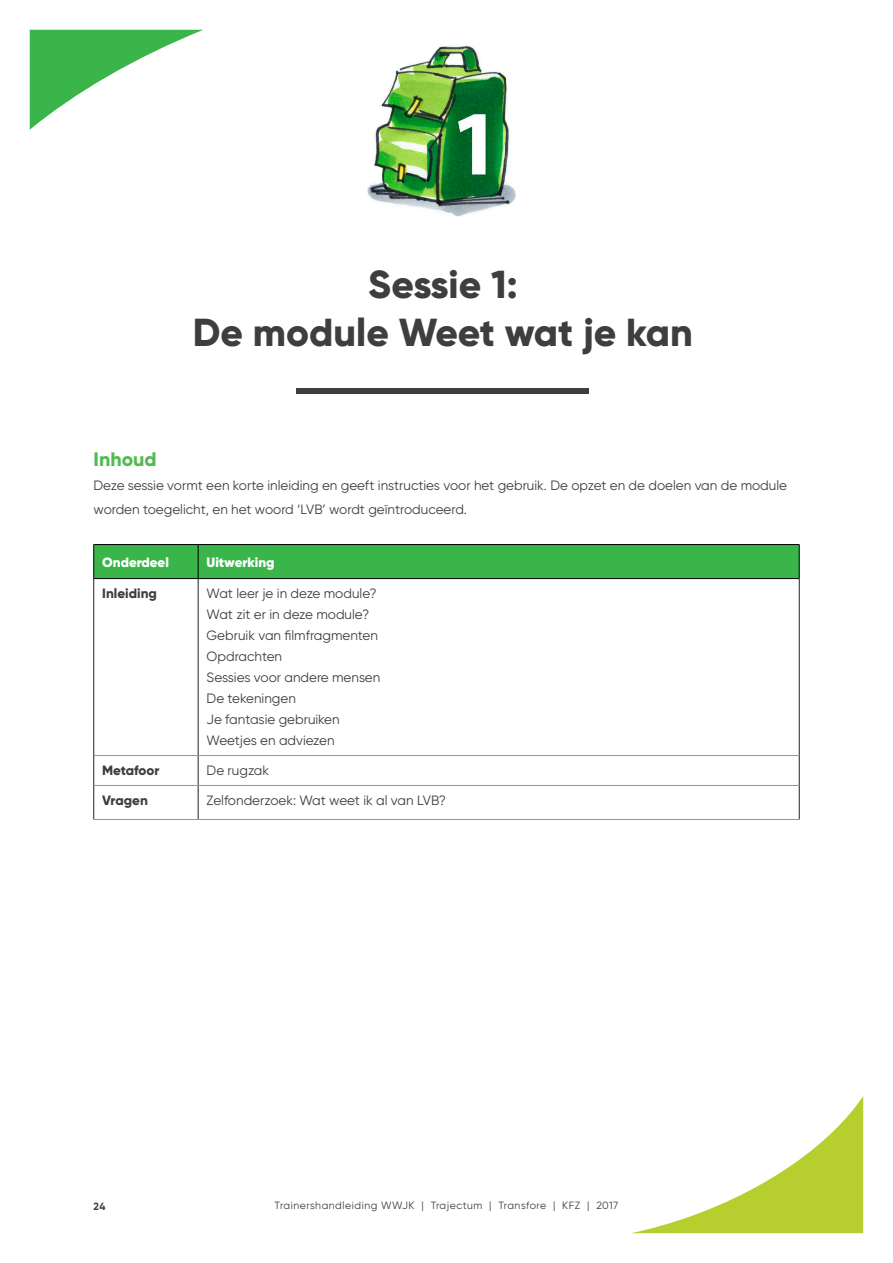
<style>
.page{position:relative;width:893px;height:1263px;background:#fff}
.page>*{position:absolute;margin:0;border:0;box-sizing:border-box;transform-origin:0 0}
.TITEL_-_pagina{font:800 39px "Gilroy";color:#3e3e3f}
.SUBKOP_-_groen{font:800 19.5px "Gilroy";color:#54ba56}
.BODYTEKST{font:13.5px/24px "Gilroy";color:#3e3e3f}
.t1{font:800 13.5px "Gilroy";color:#3e3e3f}
.t2{font:900 13.5px "Gilroy";color:#fff}
.t3{font:10.5px "Gilroy";letter-spacing:.05em;color:#3e3e3f}
.t4{font:700 10.5px "Gilroy";color:#3e3e3f}
</style>
<div class="page">
<svg style="left:30px;top:30px;width:173px;height:100px"></svg>
<svg style="left:632px;top:1096px;width:231px;height:137px"></svg>
<div style="left:94px;top:545px;width:705px;height:33px;background:#3ab54a"></div>
<svg style="left:94px;top:579px;width:705px;height:240px"></svg>
<hr style="left:799px;top:579px;width:1px;height:176px;background:#231f20">
<hr style="left:799px;top:755px;width:1px;height:30px;background:#231f20">
<hr style="left:799px;top:785px;width:1px;height:34px;background:#231f20">
<hr style="left:93px;top:579px;width:1px;height:176px;background:#231f20">
<hr style="left:198px;top:579px;width:1px;height:176px;background:#231f20">
<hr style="left:93px;top:755px;width:1px;height:30px;background:#231f20">
<svg style="left:198px;top:756px;width:1px;height:29px"></svg>
<hr style="left:93px;top:785px;width:1px;height:34px;background:#231f20">
<hr style="left:198px;top:786px;width:1px;height:33px;background:#231f20">
<hr style="left:94px;top:544px;width:104px;height:1px;background:#000">
<hr style="left:93px;top:545px;width:1px;height:33px;background:#000">
<hr style="left:198px;top:544px;width:601px;height:1px;background:#000">
<hr style="left:198px;top:545px;width:1px;height:33px;background:#000">
<hr style="left:799px;top:545px;width:1px;height:33px;background:#000">
<hr style="left:94px;top:578px;width:104px;height:1px;background:#000">
<hr style="left:198px;top:578px;width:601px;height:1px;background:#000">
<hr style="left:94px;top:755px;width:104px;height:1px;background:#939598">
<hr style="left:198px;top:755px;width:601px;height:1px;background:#939598">
<hr style="left:94px;top:785px;width:104px;height:1px;background:#939598">
<hr style="left:198px;top:785px;width:601px;height:1px;background:#939598">
<hr style="left:94px;top:819px;width:104px;height:1px;background:#939598">
<hr style="left:198px;top:819px;width:601px;height:1px;background:#939598">
<div style="left:297px;top:388px;width:292px;height:6px;background:#3e3e3f"></div>
<img style="left:367px;top:45px;width:149px;height:172px">
<p class="TITEL_-_pagina" style="left:368px;top:260px;width:151px">Sessie 1:</p>
<p class="TITEL_-_pagina" style="left:193px;top:308px;width:502px">De module Weet wat je kan</p>
<p class="SUBKOP_-_groen" style="left:94px;top:447px;width:65px">Inhoud</p>
<p class="BODYTEKST" style="left:94px;top:473px;width:695px">Deze sessie vormt een korte inleiding en geeft instructies voor het gebruik. De opzet en de doelen van de module worden toegelicht, en het woord ‘LVB’ wordt geïntroduceerd.</p>
<p class="t2" style="left:102px;top:554px;width:68px">Onderdeel</p>
<p class="t2" style="left:207px;top:554px;width:69px">Uitwerking</p>
<p class="t1" style="left:102px;top:585px;width:56px">Inleiding</p>
<p class="BODYTEKST" style="left:207px;top:581px;width:172px">Wat leer je in deze module?</p>
<p class="BODYTEKST" style="left:207px;top:602px;width:164px">Wat zit er in deze module?</p>
<p class="BODYTEKST" style="left:207px;top:623px;width:173px">Gebruik van filmfragmenten</p>
<p class="BODYTEKST" style="left:207px;top:644px;width:77px">Opdrachten</p>
<p class="BODYTEKST" style="left:207px;top:665px;width:175px">Sessies voor andere mensen</p>
<p class="BODYTEKST" style="left:207px;top:686px;width:91px">De tekeningen</p>
<p class="BODYTEKST" style="left:207px;top:707px;width:135px">Je fantasie gebruiken</p>
<p class="BODYTEKST" style="left:207px;top:728px;width:130px">Weetjes en adviezen</p>
<p class="t1" style="left:102px;top:762px;width:59px">Metafoor</p>
<p class="BODYTEKST" style="left:207px;top:758px;width:64px">De rugzak</p>
<p class="t1" style="left:102px;top:791px;width:47px">Vragen</p>
<p class="BODYTEKST" style="left:207px;top:788px;width:241px">Zelfonderzoek: Wat weet ik al van LVB?</p>
<p class="t4" style="left:94px;top:1200px;width:14px">24</p>
<p class="t3" style="left:275px;top:1199px;width:345px">Trainershandleiding WWJK | Trajectum | Transfore | KFZ | 2017</p>
</div>
